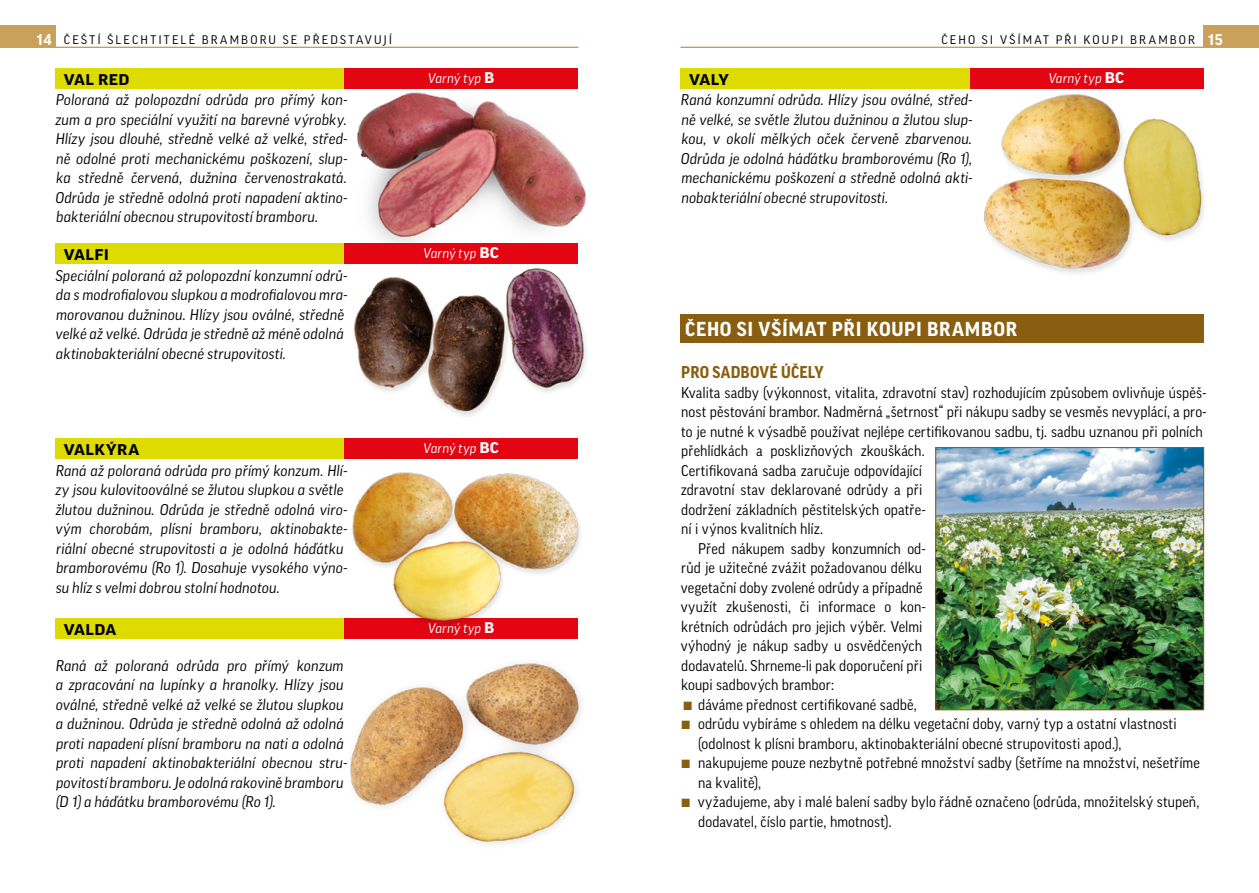
<style>
.page{position:relative;width:1259px;height:893px;background:#fff}
.page>*{position:absolute;margin:0;border:0;box-sizing:border-box;transform-origin:0 0}
.TITULEK{font:700 19.5px "Good Pro";letter-spacing:.035em;color:#fff}
.TEXT1{font:700 16.5px "Good Pro";letter-spacing:.01em;color:#895e10;scale:.95 1}
.POPIS_ODRUDA{font:italic 15px/19.5px "Good Pro";letter-spacing:.005em;color:#000}
.TEXT1-2{font:15px/19.5px "Good Pro";letter-spacing:.005em;color:#000;scale:.95 1}
.TEXT{font:15px/19.5px "Good Pro";letter-spacing:.005em;color:#000;scale:.95 1}
.TIT_ODR_B{font:700 expanded 15px "Good Pro";letter-spacing:.025em;color:#000}
.t1{font:700 15px "Good Pro";color:#fff}
.VARTYP{font:italic 13.5px "Good Pro";letter-spacing:.005em;color:#fff}
.t2{font:12px "Good Pro";letter-spacing:.18em;color:#000}
.s1{font-weight:700;font-size:15px;color:#fff}
.s2{font-weight:700;font-style:normal;font-stretch:expanded;font-size:15px}
</style>
<div class="page">
<div style="left:55px;top:68px;width:289px;height:21px;background:#dddb00"></div>
<div style="left:344px;top:68px;width:234px;height:21px;background:#e30511"></div>
<div style="left:55px;top:243px;width:289px;height:21px;background:#dddb00"></div>
<div style="left:344px;top:243px;width:234px;height:21px;background:#e30511"></div>
<div style="left:55px;top:438px;width:289px;height:21px;background:#dddb00"></div>
<div style="left:344px;top:438px;width:234px;height:21px;background:#e30511"></div>
<div style="left:55px;top:618px;width:289px;height:21px;background:#dddb00"></div>
<div style="left:344px;top:618px;width:234px;height:21px;background:#e30511"></div>
<img style="left:983px;top:94px;width:221px;height:179px">
<img style="left:352px;top:472px;width:228px;height:153px">
<img style="left:354px;top:268px;width:232px;height:148px">
<img style="left:350px;top:663px;width:231px;height:181px">
<img style="left:357px;top:92px;width:229px;height:152px">
<img style="left:937px;top:449px;width:264px;height:259px">
<div style="left:935px;top:447px;width:268px;height:263px;border:1px solid #895e10"></div>
<hr style="left:55px;top:47px;width:523px;height:1px;background:#bc8b34">
<hr style="left:680px;top:47px;width:523px;height:1px;background:#bc8b34">
<div style="left:0;top:25px;width:56px;height:23px;background:#caa15a"></div>
<div style="left:1204px;top:25px;width:55px;height:23px;background:#caa15a"></div>
<div style="left:680px;top:314px;width:523px;height:28px;background:#895e10"></div>
<div style="left:680px;top:68px;width:289px;height:21px;background:#dddb00"></div>
<div style="left:969px;top:68px;width:234px;height:21px;background:#e30511"></div>
<p class="t2" style="left:37px;top:32px;width:44px"><span class="s1">14</span> Češt</p>
<p class="t2" style="left:97px;top:32px;width:19px">í šlechtitel</p>
<p class="t2" style="left:189px;top:32px;width:24px">é bramboru</p>
<p class="t2" style="left:283px;top:32px;width:49px">se představuj</p>
<p class="t2" style="left:389px;top:32px;width:5px">í</p>
<p class="t2" style="left:941px;top:32px;width:18px">Čeho</p>
<p class="t2" style="left:982px;top:32px;width:51px">si všímat</p>
<p class="t2" style="left:1055px;top:32px;width:37px">při koupi</p>
<p class="t2" style="left:1130px;top:32px;width:11px">brambor</p>
<p class="t1" style="left:1208px;top:31px;width:16px">15</p>
<p class="TIT_ODR_B" style="left:689px;top:71px;width:41px">VALY</p>
<p class="VARTYP" style="left:1048px;top:70px;width:77px">Varný typ <span class="s2">BC</span></p>
<p class="POPIS_ODRUDA" style="left:681px;top:90px;width:293px;text-align:justify">Raná konzumní odrůda. Hlízy jsou oválné, střed&shy;ně velké, se světle žlutou dužninou a žlutou slup&shy;kou, v okolí mělkých oček červeně zbarvenou.<br>Odrůda je odolná háďátku bramborovému (Ro 1), mechanickému poškození a středně odolná akti&shy;nobakteriální obecné strupovitosti.</p>
<p class="TIT_ODR_B" style="left:64px;top:71px;width:67px">VAL RED</p>
<p class="VARTYP" style="left:428px;top:70px;width:68px">Varný typ <span class="s2">B</span></p>
<p class="POPIS_ODRUDA" style="left:55px;top:90px;width:293px;text-align:justify">Poloraná až polopozdní odrůda pro přímý kon&shy;zum a pro speciální využití na barevné výrobky.<br>Hlízy jsou dlouhé, středně velké až velké, střed&shy;ně odolné proti mechanickému poškození, slup&shy;ka středně červená, dužnina červenostrakatá.<br>Odrůda je středně odolná proti napadení aktino&shy;bakteriální obecnou strupovitostí bramboru.</p>
<p class="TIT_ODR_B" style="left:64px;top:246px;width:47px">VALFI</p>
<p class="VARTYP" style="left:423px;top:246px;width:77px">Varný typ <span class="s2">BC</span></p>
<p class="POPIS_ODRUDA" style="left:56px;top:266px;width:293px">Speciální poloraná až polopozdní konzumní odrů&shy;da s modrofialovou slupkou a modrofialovou mra&shy;morovanou dužninou. Hlízy jsou oválné, středně velké až velké. Odrůda je středně až méně odolná aktinobakteriální obecné strupovitosti.</p>
<p class="TITULEK" style="left:685px;top:318px;width:333px">ČEHO SI VŠÍMAT PŘI KOUPI BRAMBOR</p>
<p class="TEXT1" style="left:681px;top:363px;width:151px">PRO SADBOVÉ ÚČELY</p>
<p class="TEXT1-2" style="left:680px;top:383px;width:555px">Kvalita sadby (výkonnost, vitalita, zdravotní stav) rozhodujícím způsobem ovlivňuje úspěš&shy;nost pěstování brambor. Nadměrná „šetrnost“ při nákupu sadby se vesměs nevyplácí, a pro&shy;to je nutné k výsadbě používat nejlépe certifikovanou sadbu, tj. sadbu uznanou při polních přehlídkách a posklizňových zkouškách.<br>Certifikovaná sadba zaručuje odpovídající<br>zdravotní stav deklarované odrůdy a při<br>dodržení základních pěstitelských opatře-<br>ní i výnos kvalitních hlíz.</p>
<p class="TEXT" style="left:681px;top:539px;width:259px;text-indent:17px">Před nákupem sadby konzumních od&shy;růd je užitečné zvážit požadovanou délku vegetační doby zvolené odrůdy a případně využít zkušenosti, či informace o kon&shy;krétních odrůdách pro jejich výběr. Velmi výhodný je nákup sadby u osvědčených dodavatelů. Shrneme-li pak doporučení při koupi sadbových brambor:</p>
<p class="TEXT1-2" style="left:698px;top:695px;width:232px">dáváme přednost certifikované sadbě,</p>
<p class="TEXT1-2" style="left:698px;top:714px;width:505px">odrůdu vybíráme s ohledem na délku vegetační doby, varný typ a ostatní vlastnosti (odolnost k plísni bramboru, aktinobakteriální obecné strupovitosti apod.),</p>
<p class="TEXT1-2" style="left:698px;top:753px;width:529px">nakupujeme pouze nezbytně potřebné množství sadby (šetříme na množství, nešetříme na kvalitě),</p>
<p class="TEXT1-2" style="left:698px;top:792px;width:529px">vyžadujeme, aby i malé balení sadby bylo řádně označeno (odrůda, množitelský stupeň, dodavatel, číslo partie, hmotnost).</p>
<p class="TIT_ODR_B" style="left:64px;top:441px;width:77px">VALKÝRA</p>
<p class="VARTYP" style="left:423px;top:441px;width:77px">Varný typ <span class="s2">BC</span></p>
<p class="POPIS_ODRUDA" style="left:55px;top:461px;width:293px">Raná až poloraná odrůda pro přímý konzum. Hlí&shy;zy jsou kulovitooválné se žlutou slupkou a světle žlutou dužninou. Odrůda je středně odolná viro&shy;vým chorobám, plísni bramboru, aktinobakte&shy;riální obecné strupovitosti a je odolná háďátku bramborovému (Ro 1). Dosahuje vysokého výno&shy;su hlíz s velmi dobrou stolní hodnotou.</p>
<p class="TIT_ODR_B" style="left:64px;top:621px;width:54px">VALDA</p>
<p class="VARTYP" style="left:428px;top:621px;width:68px">Varný typ <span class="s2">B</span></p>
<p class="POPIS_ODRUDA" style="left:56px;top:656px;width:293px">Raná až poloraná odrůda pro přímý konzum a zpracování na lupínky a hranolky. Hlízy jsou oválné, středně velké až velké se žlutou slupkou a dužninou. Odrůda je středně odolná až odolná proti napadení plísní bramboru na nati a odolná proti napadení aktinobakteriální obecnou stru&shy;povitostí bramboru. Je odolná rakovině bramboru (D 1) a háďátku bramborovému (Ro 1).</p>
</div>
